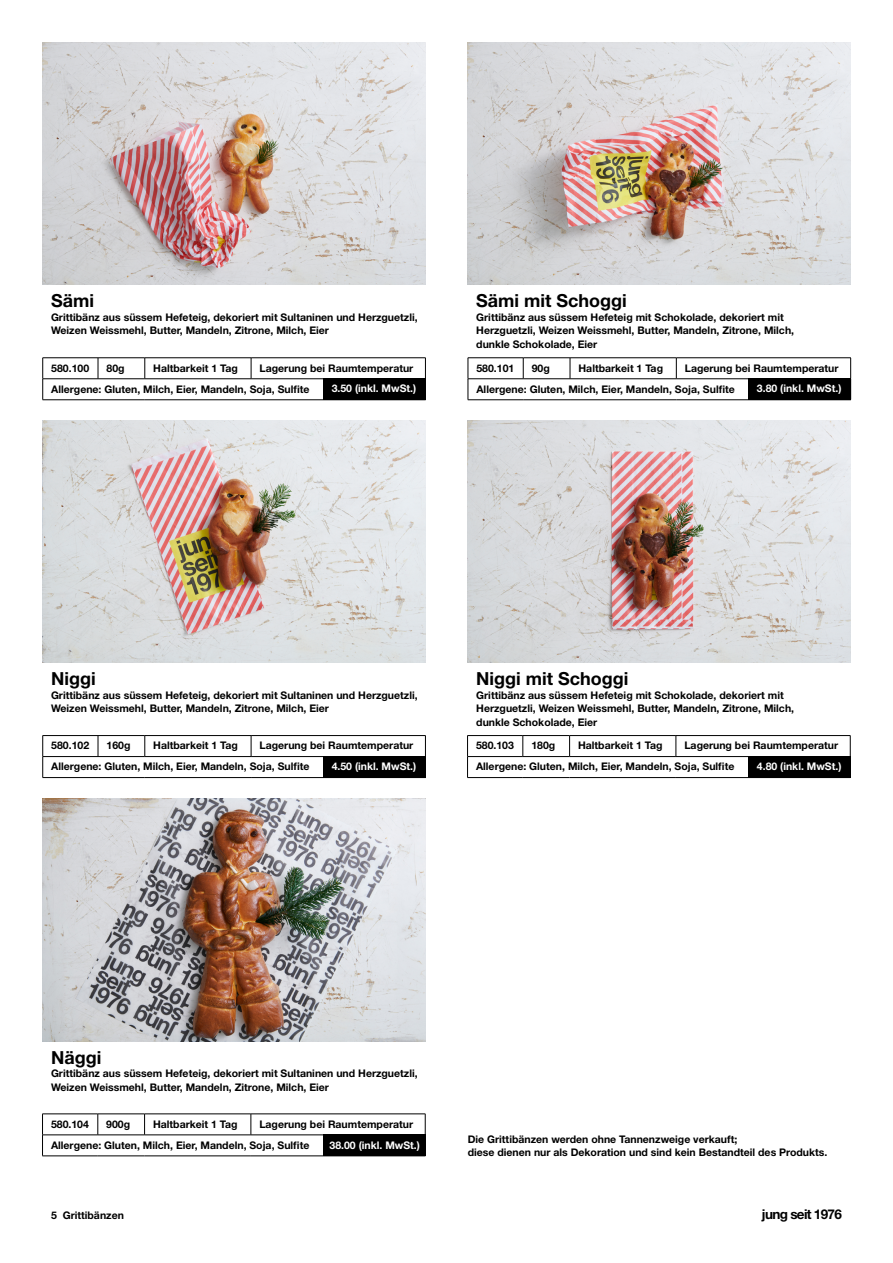
<style>
.page{position:relative;width:893px;height:1263px;background:#fff}
.page>*{position:absolute;margin:0;border:0;box-sizing:border-box;transform-origin:0 0}
.t1{font:700 18px "Helvetica Neue LT Std";color:#000}
.t2{font:700 13.5px "Helvetica Neue LT Std";letter-spacing:-.05em;color:#000}
.t3{font:700 10.5px/13.5px "Helvetica Neue LT Std";color:#000}
.t4{font:700 10.5px "Helvetica Neue LT Std";color:#fff}
</style>
<div class="page">
<img style="left:43px;top:43px;width:382px;height:242px">
<img style="left:468px;top:421px;width:382px;height:242px">
<img style="left:468px;top:43px;width:382px;height:242px">
<img style="left:43px;top:421px;width:382px;height:242px">
<img style="left:43px;top:799px;width:382px;height:242px">
<div style="left:323px;top:379px;width:102px;height:21px;background:#000"></div>
<div style="left:323px;top:757px;width:102px;height:21px;background:#000"></div>
<div style="left:748px;top:379px;width:102px;height:21px;background:#000"></div>
<div style="left:748px;top:757px;width:102px;height:21px;background:#000"></div>
<div style="left:323px;top:1135px;width:102px;height:21px;background:#000"></div>
<hr style="left:43px;top:357px;width:55px;height:1px;background:#000">
<hr style="left:98px;top:357px;width:47px;height:1px;background:#000">
<svg style="left:98px;top:358px;width:1px;height:20px"></svg>
<hr style="left:145px;top:357px;width:106px;height:1px;background:#000">
<svg style="left:145px;top:358px;width:1px;height:20px"></svg>
<hr style="left:251px;top:357px;width:175px;height:1px;background:#000">
<svg style="left:251px;top:358px;width:1px;height:20px"></svg>
<svg style="left:425px;top:358px;width:1px;height:41px"></svg>
<hr style="left:43px;top:378px;width:55px;height:1px;background:#000">
<svg style="left:42px;top:358px;width:1px;height:42px"></svg>
<hr style="left:98px;top:378px;width:47px;height:1px;background:#000">
<hr style="left:145px;top:378px;width:106px;height:1px;background:#000">
<hr style="left:251px;top:378px;width:175px;height:1px;background:#000">
<hr style="left:43px;top:399px;width:55px;height:1px;background:#000">
<hr style="left:98px;top:399px;width:47px;height:1px;background:#000">
<hr style="left:145px;top:399px;width:106px;height:1px;background:#000">
<hr style="left:251px;top:399px;width:175px;height:1px;background:#000">
<hr style="left:42px;top:1113px;width:56px;height:1px;background:#000">
<hr style="left:98px;top:1113px;width:47px;height:1px;background:#000">
<svg style="left:98px;top:1114px;width:1px;height:20px"></svg>
<hr style="left:145px;top:1113px;width:106px;height:1px;background:#000">
<svg style="left:144px;top:1114px;width:1px;height:20px"></svg>
<hr style="left:251px;top:1113px;width:174px;height:1px;background:#000">
<svg style="left:251px;top:1114px;width:1px;height:20px"></svg>
<svg style="left:425px;top:1114px;width:1px;height:42px"></svg>
<hr style="left:42px;top:1134px;width:56px;height:1px;background:#000">
<svg style="left:42px;top:1114px;width:1px;height:41px"></svg>
<hr style="left:98px;top:1134px;width:47px;height:1px;background:#000">
<hr style="left:145px;top:1134px;width:106px;height:1px;background:#000">
<hr style="left:251px;top:1134px;width:174px;height:1px;background:#000">
<hr style="left:42px;top:1155px;width:56px;height:1px;background:#000">
<hr style="left:98px;top:1155px;width:47px;height:1px;background:#000">
<hr style="left:145px;top:1155px;width:106px;height:1px;background:#000">
<hr style="left:251px;top:1155px;width:174px;height:1px;background:#000">
<hr style="left:467px;top:735px;width:56px;height:1px;background:#000">
<hr style="left:523px;top:735px;width:47px;height:1px;background:#000">
<svg style="left:523px;top:736px;width:1px;height:20px"></svg>
<hr style="left:570px;top:735px;width:106px;height:1px;background:#000">
<svg style="left:569px;top:736px;width:1px;height:20px"></svg>
<hr style="left:676px;top:735px;width:174px;height:1px;background:#000">
<svg style="left:676px;top:736px;width:1px;height:20px"></svg>
<svg style="left:850px;top:736px;width:1px;height:41px"></svg>
<hr style="left:467px;top:756px;width:56px;height:1px;background:#000">
<svg style="left:467px;top:736px;width:1px;height:41px"></svg>
<hr style="left:523px;top:756px;width:47px;height:1px;background:#000">
<hr style="left:570px;top:756px;width:106px;height:1px;background:#000">
<hr style="left:676px;top:756px;width:174px;height:1px;background:#000">
<hr style="left:467px;top:777px;width:56px;height:1px;background:#000">
<hr style="left:523px;top:777px;width:47px;height:1px;background:#000">
<hr style="left:570px;top:777px;width:106px;height:1px;background:#000">
<hr style="left:676px;top:777px;width:174px;height:1px;background:#000">
<hr style="left:468px;top:357px;width:55px;height:1px;background:#000">
<hr style="left:523px;top:357px;width:47px;height:1px;background:#000">
<svg style="left:523px;top:358px;width:1px;height:20px"></svg>
<hr style="left:570px;top:357px;width:106px;height:1px;background:#000">
<svg style="left:570px;top:358px;width:1px;height:20px"></svg>
<hr style="left:676px;top:357px;width:175px;height:1px;background:#000">
<svg style="left:676px;top:358px;width:1px;height:20px"></svg>
<svg style="left:850px;top:358px;width:1px;height:41px"></svg>
<hr style="left:468px;top:378px;width:55px;height:1px;background:#000">
<svg style="left:468px;top:358px;width:1px;height:41px"></svg>
<hr style="left:523px;top:378px;width:47px;height:1px;background:#000">
<hr style="left:570px;top:378px;width:106px;height:1px;background:#000">
<hr style="left:676px;top:378px;width:175px;height:1px;background:#000">
<hr style="left:468px;top:399px;width:55px;height:1px;background:#000">
<hr style="left:523px;top:399px;width:47px;height:1px;background:#000">
<hr style="left:570px;top:399px;width:106px;height:1px;background:#000">
<hr style="left:676px;top:399px;width:175px;height:1px;background:#000">
<hr style="left:43px;top:735px;width:55px;height:1px;background:#000">
<hr style="left:98px;top:735px;width:47px;height:1px;background:#000">
<svg style="left:98px;top:736px;width:1px;height:20px"></svg>
<hr style="left:145px;top:735px;width:106px;height:1px;background:#000">
<svg style="left:145px;top:736px;width:1px;height:20px"></svg>
<hr style="left:251px;top:735px;width:175px;height:1px;background:#000">
<svg style="left:251px;top:736px;width:1px;height:20px"></svg>
<svg style="left:425px;top:736px;width:1px;height:41px"></svg>
<hr style="left:43px;top:756px;width:55px;height:1px;background:#000">
<svg style="left:42px;top:736px;width:1px;height:41px"></svg>
<hr style="left:98px;top:756px;width:47px;height:1px;background:#000">
<hr style="left:145px;top:756px;width:106px;height:1px;background:#000">
<hr style="left:251px;top:756px;width:175px;height:1px;background:#000">
<hr style="left:43px;top:777px;width:55px;height:1px;background:#000">
<hr style="left:98px;top:777px;width:47px;height:1px;background:#000">
<hr style="left:145px;top:777px;width:106px;height:1px;background:#000">
<hr style="left:251px;top:777px;width:175px;height:1px;background:#000">
<h1 class="t1" style="left:51px;top:290px;width:44px">Sämi</h1>
<p class="t3" style="left:51px;top:310px;width:368px">Grittibänz aus süssem Hefeteig, dekoriert mit Sultaninen und Herzguetzli,<br>Weizen Weissmehl, Butter, Mandeln, Zitrone, Milch, Eier</p>
<h1 class="t1" style="left:476px;top:290px;width:152px">Sämi mit Schoggi</h1>
<p class="t3" style="left:476px;top:310px;width:319px">Grittibänz aus süssem Hefeteig mit Schokolade, dekoriert mit<br>Herzguetzli, Weizen Weissmehl, Butter, Mandeln, Zitrone, Milch, dunkle Schokolade, Eier</p>
<p class="t3" style="left:51px;top:357px;width:364px;line-height:21px;text-indent:208px">Lagerung bei Raumtemperatur<br>Allergene: Gluten, Milch, Eier, Mandeln, Soja, Sulfite</p>
<p class="t3" style="left:51px;top:361px;width:39px">580.100</p>
<p class="t3" style="left:107px;top:361px;width:20px">80g</p>
<p class="t3" style="left:153px;top:361px;width:86px">Haltbarkeit 1 Tag</p>
<p class="t4" style="left:332px;top:382px;width:86px">3.50 (inkl. MwSt.)</p>
<p class="t3" style="left:476px;top:357px;width:364px;line-height:21px;text-indent:208px">Lagerung bei Raumtemperatur<br>Allergene: Gluten, Milch, Eier, Mandeln, Soja, Sulfite</p>
<p class="t3" style="left:476px;top:361px;width:39px">580.101</p>
<p class="t3" style="left:532px;top:361px;width:20px">90g</p>
<p class="t3" style="left:578px;top:361px;width:86px">Haltbarkeit 1 Tag</p>
<p class="t4" style="left:757px;top:382px;width:86px">3.80 (inkl. MwSt.)</p>
<h1 class="t1" style="left:51px;top:668px;width:46px">Niggi</h1>
<p class="t3" style="left:51px;top:688px;width:368px">Grittibänz aus süssem Hefeteig, dekoriert mit Sultaninen und Herzguetzli,<br>Weizen Weissmehl, Butter, Mandeln, Zitrone, Milch, Eier</p>
<h1 class="t1" style="left:476px;top:668px;width:154px">Niggi mit Schoggi</h1>
<p class="t3" style="left:476px;top:688px;width:319px">Grittibänz aus süssem Hefeteig mit Schokolade, dekoriert mit<br>Herzguetzli, Weizen Weissmehl, Butter, Mandeln, Zitrone, Milch, dunkle Schokolade, Eier</p>
<p class="t3" style="left:51px;top:735px;width:364px;line-height:21px;text-indent:208px">Lagerung bei Raumtemperatur<br>Allergene: Gluten, Milch, Eier, Mandeln, Soja, Sulfite</p>
<p class="t3" style="left:51px;top:739px;width:39px">580.102</p>
<p class="t3" style="left:107px;top:739px;width:25px">160g</p>
<p class="t3" style="left:153px;top:739px;width:86px">Haltbarkeit 1 Tag</p>
<p class="t4" style="left:332px;top:760px;width:86px">4.50 (inkl. MwSt.)</p>
<p class="t3" style="left:476px;top:735px;width:364px;line-height:21px;text-indent:208px">Lagerung bei Raumtemperatur<br>Allergene: Gluten, Milch, Eier, Mandeln, Soja, Sulfite</p>
<p class="t3" style="left:476px;top:739px;width:39px">580.103</p>
<p class="t3" style="left:531px;top:739px;width:25px">180g</p>
<p class="t3" style="left:578px;top:739px;width:86px">Haltbarkeit 1 Tag</p>
<p class="t4" style="left:757px;top:760px;width:86px">4.80 (inkl. MwSt.)</p>
<h1 class="t1" style="left:51px;top:1046px;width:52px">Näggi</h1>
<p class="t3" style="left:51px;top:1066px;width:368px">Grittibänz aus süssem Hefeteig, dekoriert mit Sultaninen und Herzguetzli,<br>Weizen Weissmehl, Butter, Mandeln, Zitrone, Milch, Eier</p>
<p class="t3" style="left:51px;top:1113px;width:364px;line-height:21px;text-indent:208px">Lagerung bei Raumtemperatur<br>Allergene: Gluten, Milch, Eier, Mandeln, Soja, Sulfite</p>
<p class="t3" style="left:51px;top:1117px;width:39px">580.104</p>
<p class="t3" style="left:106px;top:1117px;width:25px">900g</p>
<p class="t3" style="left:153px;top:1117px;width:86px">Haltbarkeit 1 Tag</p>
<p class="t4" style="left:330px;top:1138px;width:92px">38.00 (inkl. MwSt.)</p>
<p class="t3" style="left:468px;top:1132px;width:361px">Die Grittibänzen werden ohne Tannenzweige verkauft;<br>diese dienen nur als Dekoration und sind kein Bestandteil des Produkts.</p>
<p class="t3" style="left:51px;top:1208px;width:74px">5 Grittibänzen</p>
<p class="t2" style="left:762px;top:1205px;width:82px">jung seit 1976</p>
</div>
